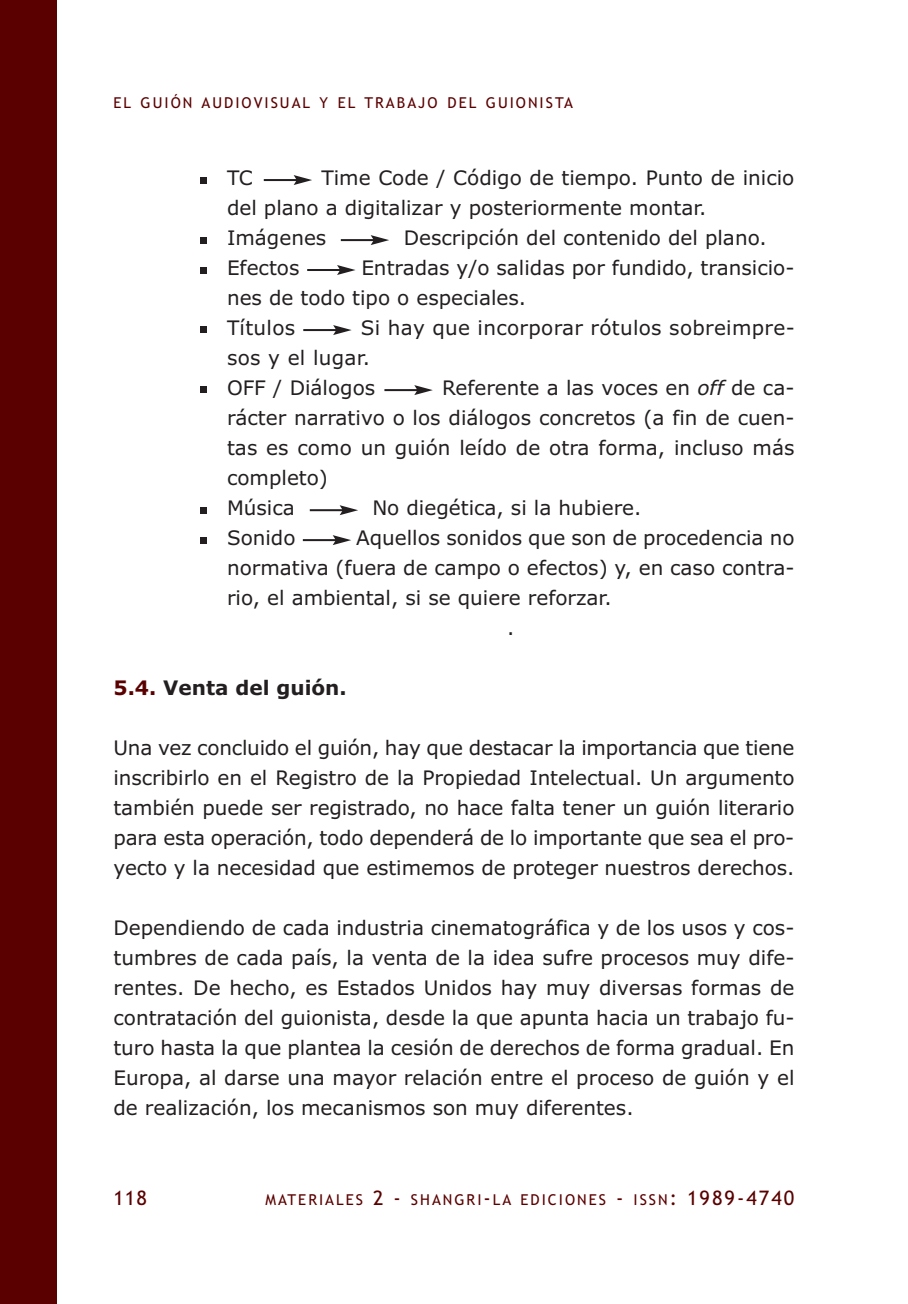
<style>
.page{position:relative;width:908px;height:1304px;background:#fff}
.page>*{position:absolute;margin:0;border:0;box-sizing:border-box;transform-origin:0 0}
.t1{font:60px/59.8px "Arial";color:#231f20}
.t2{font:20px/30px "Verdana";color:#231f20}
.t3{font:700 20px "Verdana";color:#231f20}
.t4{font:20px "Trebuchet MS";color:#5b0000}
.t5{font:15px "Trebuchet MS";letter-spacing:.135em;color:#5b0000}
.s1{font-style:italic}
.s2{color:#5b0000}
.s3{font-size:20px}
</style>
<div class="page">
<div style="left:0;top:0;width:57px;height:1304px;background:#5b0000"></div>
<hr style="left:264px;top:179px;width:33px;height:2px;background:#231f20">
<svg style="left:293px;top:175px;width:19px;height:10px"></svg>
<hr style="left:340px;top:239px;width:34px;height:2px;background:#231f20">
<svg style="left:370px;top:235px;width:19px;height:10px"></svg>
<hr style="left:307px;top:269px;width:33px;height:2px;background:#231f20">
<svg style="left:337px;top:265px;width:18px;height:10px"></svg>
<hr style="left:303px;top:329px;width:33px;height:2px;background:#231f20">
<svg style="left:333px;top:325px;width:18px;height:10px"></svg>
<hr style="left:384px;top:389px;width:33px;height:2px;background:#231f20">
<svg style="left:414px;top:385px;width:18px;height:10px"></svg>
<hr style="left:309px;top:509px;width:34px;height:2px;background:#231f20">
<svg style="left:339px;top:505px;width:19px;height:10px"></svg>
<hr style="left:303px;top:539px;width:33px;height:2px;background:#231f20">
<svg style="left:332px;top:535px;width:19px;height:10px"></svg>
<p class="t5" style="left:113px;top:94px;width:461px">EL GUIÓN AUDIOVISUAL Y EL TRABAJO DEL GUIONISTA</p>
<h1 class="t1" style="left:195px;top:133px;width:18px">. .</h1>
<h1 class="t1" style="left:195px;top:222px;width:18px;text-align:justify">. . .</h1>
<h1 class="t1" style="left:195px;top:463px;width:18px">.</h1>
<h1 class="t1" style="left:195px;top:493px;width:18px">.</h1>
<p class="t2" style="left:227px;top:163px;width:568px;text-indent:94px">Time Code / Código de tiempo. Punto de inicio del plano a digitalizar y posteriormente montar.<br>Imágenes</p>
<p class="t2" style="left:227px;top:163px;width:27px">TC</p>
<p class="t2" style="left:403px;top:223px;width:364px">Descripción del contenido del plano.</p>
<p class="t2" style="left:227px;top:253px;width:568px;text-indent:134px">Entradas y/o salidas por fundido, transicio&shy;nes de todo tipo o especiales.<br>Títulos</p>
<p class="t2" style="left:227px;top:253px;width:74px">Efectos</p>
<p class="t2" style="left:227px;top:313px;width:569px;text-indent:134px">Si hay que incorporar rótulos sobreimpre&shy;sos y el lugar.<br>OFF / Diálogos</p>
<p class="t2" style="left:227px;top:373px;width:568px;text-indent:215px">Referente a las voces en <span class="s1">off</span> de ca&shy;rácter narrativo o los diálogos concretos (a fin de cuen&shy;tas es como un guión leído de otra forma, incluso más completo)<br>Música</p>
<p class="t2" style="left:372px;top:493px;width:270px">No diegética, si la hubiere.</p>
<p class="t2" style="left:227px;top:523px;width:70px">Sonido</p>
<p class="t2" style="left:356px;top:523px;width:440px">Aquellos sonidos que son de procedencia no</p>
<p class="t2" style="left:227px;top:553px;width:568px">normativa (fuera de campo o efectos) y, en caso contra-</p>
<p class="t2" style="left:227px;top:583px;width:386px">rio, el ambiental, si se quiere reforzar.</p>
<p class="t2" style="left:507px;top:613px;width:9px">.</p>
<p class="t3" style="left:113px;top:677px;width:235px"><span class="s2">5.4.</span> Venta del guión.</p>
<p class="t2" style="left:113px;top:733px;width:682px;text-align:justify">Una vez concluido el guión, hay que destacar la importancia que tiene inscribirlo en el Registro de la Propiedad Intelectual. Un argumento también puede ser registrado, no hace falta tener un guión literario para esta operación, todo dependerá de lo importante que sea el pro&shy;yecto y la necesidad que estimemos de proteger nuestros derechos.</p>
<p class="t2" style="left:113px;top:913px;width:682px;text-align:justify">Dependiendo de cada industria cinematográfica y de los usos y cos&shy;tumbres de cada país, la venta de la idea sufre procesos muy dife&shy;rentes. De hecho, es Estados Unidos hay muy diversas formas de contratación del guionista, desde la que apunta hacia un trabajo fu&shy;turo hasta la que plantea la cesión de derechos de forma gradual. En Europa, al darse una mayor relación entre el proceso de guión y el de realización, los mecanismos son muy diferentes.</p>
<p class="t4" style="left:113px;top:1187px;width:35px">118</p>
<p class="t5" style="left:265px;top:1191px;width:530px">MATERIALES <span class="s3">2 -</span> SHANGRI<span class="s3">-</span>LA EDICIONES <span class="s3">-</span> ISSN<span class="s3">: 1989-4740</span></p>
</div>
